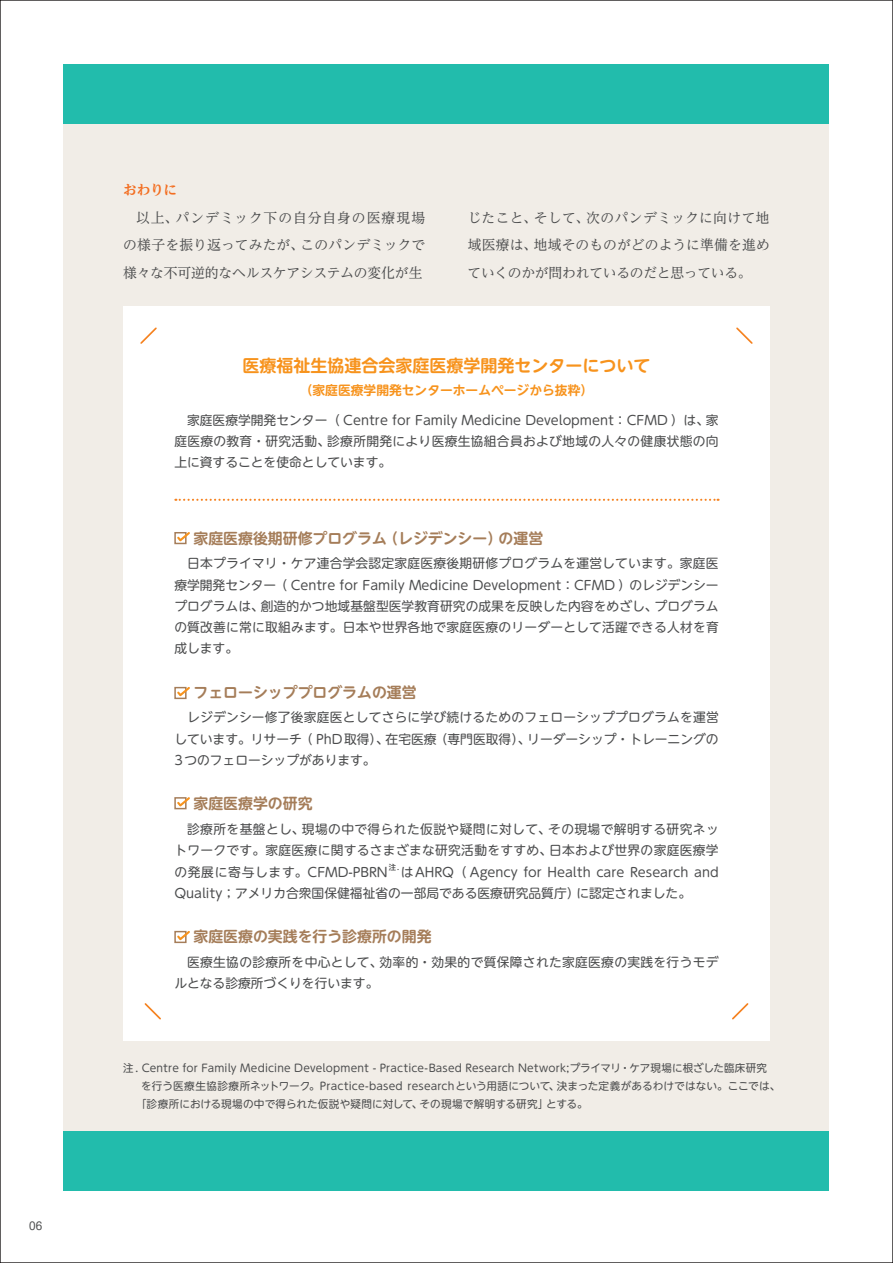
<style>
.page{position:relative;width:893px;height:1263px;background:#fff}
.page>*{position:absolute;margin:0;border:0;box-sizing:border-box;transform-origin:0 0}
.t1{font:700 16.95px "UD Shin M Go Pr 6 N De";color:#f7931d}
.t2{font:700 14.85px "UD Shin M Go Pr 6 N De";color:#a57d59}
.t3{font:13.8px/27.6px "UD Reimin Pr 6 N";letter-spacing:-.005em;color:#4b4c4d;text-align:justify}
.t4{font:700 expanded 13.8px "UD Reimin Pr 6 N";color:#f36e21}
.t5{font:12.75px/21.3px "UD Shin M Go Pr 6 N";color:#4b4c4d;text-align:justify}
.t6{font:12.75px/21.3px "UD Shin M Go Pr 6 N";letter-spacing:.025em;color:#4b4c4d}
.t7{font:700 12.75px "UD Shin M Go Pr 6 N De";color:#f7931d}
.t8{font:10.65px "UD Shin M Go Pr 6 N";letter-spacing:.01em;color:#4b4c4d}
.t9{font:10.65px "Shin M Go Pr 6";color:#4b4c4d}
.t10{font:500 7.5px "UD Shin M Go Pr 6 N";color:#4b4c4d}
</style>
<div class="page">
<div style="left:64px;top:123px;width:765px;height:1008px;background:#f1ede7"></div>
<div style="left:64px;top:64px;width:765px;height:59px;background:#22bcac"></div>
<div style="left:64px;top:1131px;width:765px;height:60px;background:#22bcac"></div>
<div style="left:123px;top:306px;width:647px;height:735px;background:#fff"></div>
<svg style="left:140px;top:327px;width:17px;height:17px"></svg>
<svg style="left:144px;top:1003px;width:17px;height:17px"></svg>
<svg style="left:736px;top:327px;width:17px;height:17px"></svg>
<svg style="left:732px;top:1003px;width:17px;height:17px"></svg>
<svg style="left:175px;top:499px;width:544px;height:2px"></svg>
<div style="left:174px;top:532px;width:13px;height:12px;border:1px solid #a57d59"></div>
<svg style="left:175px;top:532px;width:15px;height:11px"></svg>
<div style="left:174px;top:687px;width:13px;height:12px;border:1px solid #a57d59"></div>
<svg style="left:175px;top:686px;width:15px;height:12px"></svg>
<div style="left:174px;top:797px;width:13px;height:12px;border:1px solid #a57d59"></div>
<svg style="left:175px;top:797px;width:15px;height:11px"></svg>
<div style="left:174px;top:931px;width:13px;height:12px;border:1px solid #a57d59"></div>
<svg style="left:175px;top:930px;width:15px;height:12px"></svg>
<p class="t9" style="left:29px;top:1217px;width:14px">06</p>
<p class="t4" style="left:123px;top:178px;width:56px">おわりに</p>
<p class="t3" style="left:123px;top:203px;width:304px;text-indent:13px">以上、パンデミック下の自分自身の医療現場の様子を振り返ってみたが、このパンデミックで様々な不可逆的なヘルスケアシステムの変化が生</p>
<p class="t3" style="left:467px;top:203px;width:304px">じたこと、そして、次のパンデミックに向けて地域医療は、地域そのものがどのように準備を進めていくのかが問われているのだと思っている。</p>
<h1 class="t1" style="left:242px;top:351px;width:410px">医療福祉生協連合会家庭医療学開発センターについて</h1>
<p class="t7" style="left:300px;top:379px;width:295px">（家庭医療学開発センターホームページから抜粋）</p>
<p class="t5" style="left:174px;top:408px;width:546px;text-indent:13px">家庭医療学開発センター（ Centre for Family Medicine Development：CFMD ）は、家庭医療の教育・研究活動、診療所開発により医療生協組合員および地域の人々の健康状態の向上に資することを使命としています。</p>
<p class="t2" style="left:193px;top:525px;width:351px">家庭医療後期研修プログラム（レジデンシー）の運営</p>
<p class="t5" style="left:174px;top:552px;width:546px;text-indent:13px">日本プライマリ・ケア連合学会認定家庭医療後期研修プログラムを運営しています。家庭医療学開発センター（ Centre for Family Medicine Development：CFMD ）のレジデンシープログラムは、創造的かつ地域基盤型医学教育研究の成果を反映した内容をめざし、プログラムの質改善に常に取組みます。日本や世界各地で家庭医療のリーダーとして活躍できる人材を育成します。</p>
<p class="t2" style="left:193px;top:680px;width:225px">フェローシッププログラムの運営</p>
<p class="t5" style="left:174px;top:706px;width:546px;text-indent:13px">レジデンシー修了後家庭医としてさらに学び続けるためのフェローシッププログラムを運営しています。リサーチ（ PhD取得）、在宅医療（専門医取得）、リーダーシップ・トレーニングの3つのフェローシップがあります。</p>
<p class="t2" style="left:193px;top:791px;width:121px">家庭医療学の研究</p>
<p class="t5" style="left:174px;top:818px;width:546px;text-indent:13px">診療所を基盤とし、現場の中で得られた仮説や疑問に対して、その現場で解明する研究ネットワークです。家庭医療に関するさまざまな研究活動をすすめ、日本および世界の家庭医療学の発展に寄与します。CFMD-PBRN</p>
<p class="t10" style="left:389px;top:861px;width:12px">注.</p>
<p class="t5" style="left:174px;top:860px;width:546px;text-indent:226px">はAHRQ（ Agency for Health care Research and<br>Quality；アメリカ合衆国保健福祉省の一部局である医療研究品質庁）に認定されました。</p>
<p class="t2" style="left:193px;top:924px;width:240px">家庭医療の実践を行う診療所の開発</p>
<p class="t6" style="left:174px;top:951px;width:546px;text-indent:13px">医療生協の診療所を中心として、効率的・効果的で質保障された家庭医療の実践を行うモデルとなる診療所づくりを行います。</p>
<p class="t8" style="left:123px;top:1059px;width:645px">注. Centre for Family Medicine Development - Practice-Based Research Network;プライマリ・ケア現場に根ざした臨床研究</p>
<p class="t8" style="left:141px;top:1077px;width:640px">を行う医療生協診療所ネットワーク。Practice-based researchという用語について、決まった定義があるわけではない。ここでは、</p>
<p class="t8" style="left:136px;top:1095px;width:453px">「診療所における現場の中で得られた仮説や疑問に対して、その現場で解明する研究」とする。</p>
</div>
